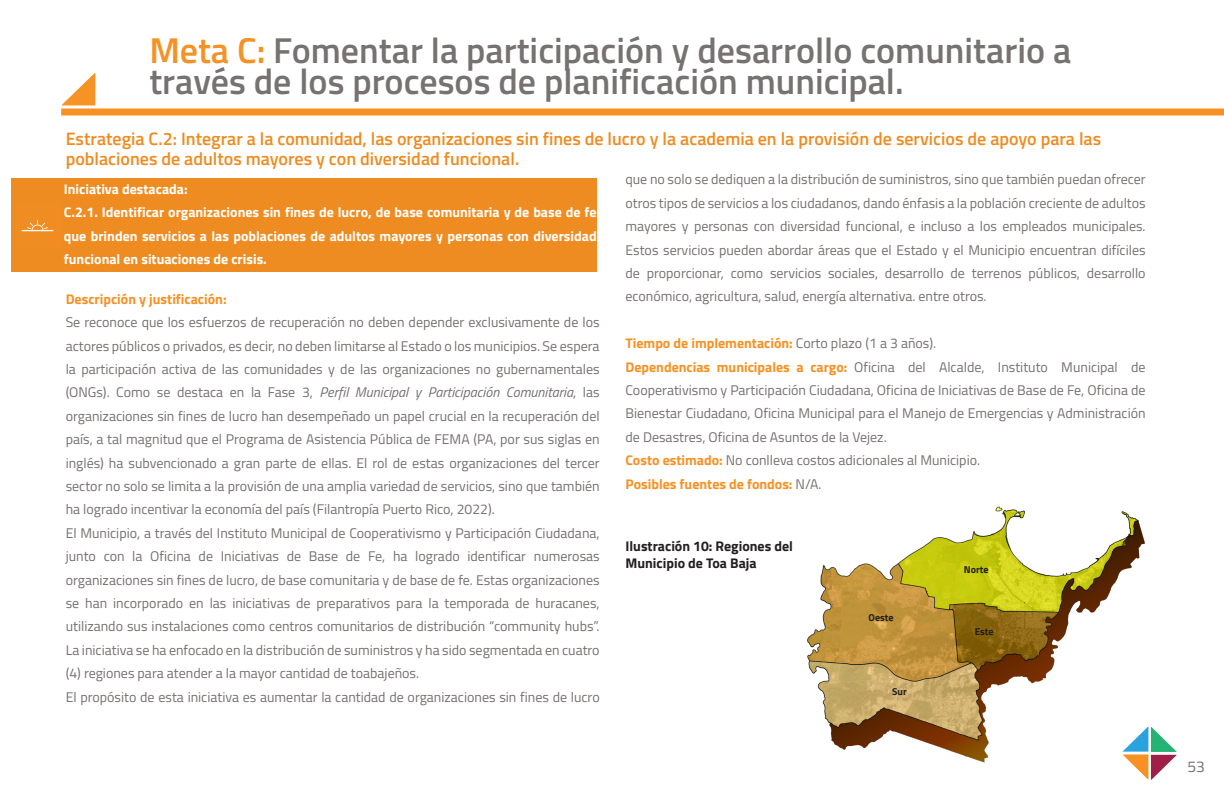
<style>
.page{position:relative;width:1224px;height:792px;background:#fff}
.page>*{position:absolute;margin:0;border:0;box-sizing:border-box;transform-origin:0 0}
.indices_titulo{font:600 36px/31.2px "Titillium Web";color:#777272}
.Subtítulo_Sección_Estrategia{font:600 18px/20px "Titillium Web";color:#ee8c21}
.t1{font:15.6px "Titillium Web";color:#75706f}
.Body_Copy{font:14px/23.4px "Titillium Web";color:#75706f;text-align:justify}
.Body_Copy-2{font:700 14px/23.4px "Titillium Web";color:#fff;text-align:justify}
.Body_Copy-3{font:700 14px "Titillium Web";color:#f69124}
.t2{font:700 14px/16.8px "Titillium Web";color:#231f20}
.t3{font:700 10px "Titillium Web";color:#231f20}
.s1{color:#f69124}
.s2{font-style:italic}
.s3{font-weight:400;color:#75706f}
.s4{font-weight:700;color:#f69124}
</style>
<div class="page">
<div style="left:61px;top:108px;width:1163px;height:8px;background:#f79123"></div>
<svg style="left:1143px;top:726px;width:34px;height:54px"></svg>
<svg style="left:61px;top:73px;width:34px;height:32px"></svg>
<div style="left:12px;top:178px;width:52px;height:94px;background:#ee8c21"></div>
<div style="left:64px;top:178px;width:533px;height:94px;background:#ee8c21"></div>
<img style="left:21px;top:219px;width:33px;height:13px">
<img style="left:807px;top:506px;width:344px;height:269px">
<p class="indices_titulo" style="left:149px;top:33px;width:923px"><span class="s1">Meta C:</span> Fomentar la participación y desarrollo comunitario a través de los procesos de planificación municipal.</p>
<p class="Subtítulo_Sección_Estrategia" style="left:66px;top:127px;width:1037px">Estrategia C.2: Integrar a la comunidad, las organizaciones sin fines de lucro y la academia en la provisión de servicios de apoyo para las poblaciones de adultos mayores y con diversidad funcional.</p>
<p class="Body_Copy-2" style="left:64px;top:177px;width:125px">Iniciativa destacada:</p>
<p class="Body_Copy-2" style="left:64px;top:200px;width:534px">C.2.1. Identificar organizaciones sin fines de lucro, de base comunitaria y de base de fe que brinden servicios a las poblaciones de adultos mayores y personas con diversidad funcional en situaciones de crisis.</p>
<p class="Body_Copy-3" style="left:66px;top:288px;width:162px">Descripción y justificación:</p>
<p class="Body_Copy" style="left:66px;top:310px;width:536px">Se reconoce que los esfuerzos de recuperación no deben depender exclusivamente de los actores públicos o privados, es decir, no deben limitarse al Estado o los municipios. Se espera la participación activa de las comunidades y de las organizaciones no gubernamentales (ONGs). Como se destaca en la Fase 3, <span class="s2">Perfil Municipal y Participación Comunitaria</span>, las organizaciones sin fines de lucro han desempeñado un papel crucial en la recuperación del país, a tal magnitud que el Programa de Asistencia Pública de FEMA (PA, por sus siglas en inglés) ha subvencionado a gran parte de ellas. El rol de estas organizaciones del tercer sector no solo se limita a la provisión de una amplia variedad de servicios, sino que también ha logrado incentivar la economía del país (Filantropía Puerto Rico, 2022).</p>
<p class="Body_Copy" style="left:66px;top:521px;width:536px">El Municipio, a través del Instituto Municipal de Cooperativismo y Participación Ciudadana, junto con la Oficina de Iniciativas de Base de Fe, ha logrado identificar numerosas organizaciones sin fines de lucro, de base comunitaria y de base de fe. Estas organizaciones se han incorporado en las iniciativas de preparativos para la temporada de huracanes, utilizando sus instalaciones como centros comunitarios de distribución “community hubs”.<br>La iniciativa se ha enfocado en la distribución de suministros y ha sido segmentada en cuatro</p>
<p class="Body_Copy" style="left:66px;top:661px;width:355px">(4) regiones para atender a la mayor cantidad de toabajeños.</p>
<p class="Body_Copy" style="left:66px;top:684px;width:536px">El propósito de esta iniciativa es aumentar la cantidad de organizaciones sin fines de lucro</p>
<p class="Body_Copy" style="left:626px;top:167px;width:522px">que no solo se dediquen a la distribución de suministros, sino que también puedan ofrecer otros tipos de servicios a los ciudadanos, dando énfasis a la población creciente de adultos mayores y personas con diversidad funcional, e incluso a los empleados municipales.<br>Estos servicios pueden abordar áreas que el Estado y el Municipio encuentran difíciles de proporcionar, como servicios sociales, desarrollo de terrenos públicos, desarrollo económico, agricultura, salud, energía alternativa. entre otros.</p>
<p class="Body_Copy-3" style="left:626px;top:333px;width:312px">Tiempo de implementación: <span class="s3">Corto plazo (1 a 3 años).</span></p>
<p class="Body_Copy" style="left:626px;top:354px;width:522px"><span class="s4">Dependencias municipales a cargo:</span> Oficina del Alcalde, Instituto Municipal de Cooperativismo y Participación Ciudadana, Oficina de Iniciativas de Base de Fe, Oficina de Bienestar Ciudadano, Oficina Municipal para el Manejo de Emergencias y Administración de Desastres, Oficina de Asuntos de la Vejez.</p>
<p class="Body_Copy" style="left:626px;top:448px;width:356px"><span class="s4">Costo estimado:</span> No conlleva costos adicionales al Municipio.</p>
<p class="Body_Copy-3" style="left:626px;top:473px;width:198px">Posibles fuentes de fondos: <span class="s3">N/A.</span></p>
<p class="t2" style="left:626px;top:537px;width:169px">Ilustración 10: Regiones del<br>Municipio de Toa Baja</p>
<p class="t3" style="left:869px;top:610px;width:27px">Oeste</p>
<p class="t3" style="left:892px;top:684px;width:16px">Sur</p>
<p class="t3" style="left:964px;top:562px;width:26px">Norte</p>
<p class="t3" style="left:975px;top:623px;width:20px">Este</p>
<p class="t1" style="left:1187px;top:755px;width:19px">53</p>
</div>
